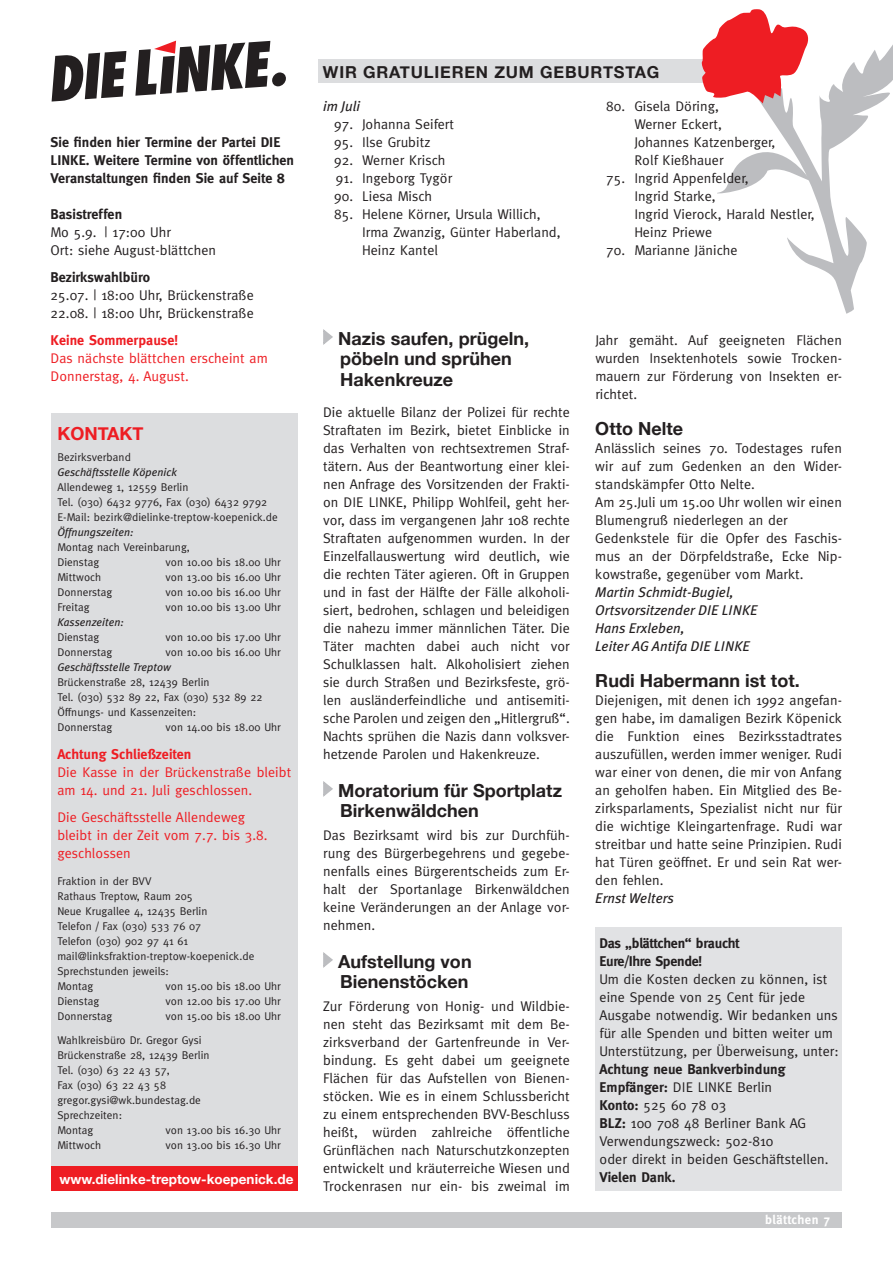
<style>
.page{position:relative;width:893px;height:1263px;background:#fff}
.page>*{position:absolute;margin:0;border:0;box-sizing:border-box;transform-origin:0 0}
.t1{font:700 18px/20.2px "Helvetica Neue";color:#231f20}
.t2{font:700 18px "Helvetica Neue";color:#ee1d23}
.t3{font:700 16.5px "Helvetica Neue";color:#231f20}
.t4{font:14.1px/18px "Meta";letter-spacing:.005em;color:#231f20}
.t5{font:14.1px/18px "Meta";letter-spacing:.005em;color:#ee1d23}
.t6{font:700 14.1px/18px "Meta";color:#231f20}
.t7{font:italic 14.1px/18px "Meta Plus";color:#231f20}
.t8{font:700 14.1px "Meta";color:#ee1d23}
.t9{font:700 14.1px/18px "Meta";letter-spacing:-.02em;color:#231f20}
.t10{font:700 13.5px "Helvetica Neue";color:#fff}
.t11{font:700 12.75px "Meta";letter-spacing:.03em;color:#fff}
.t12{font:11.25px/15px "Meta";letter-spacing:.005em;color:#231f20}
.t13{font:italic 11.25px "Meta Plus";letter-spacing:.005em;color:#231f20}
.s1{font-weight:700}
</style>
<div class="page">
<div style="left:51px;top:1212px;width:791px;height:15px;background:#c7c8ca"></div>
<div style="left:318px;top:60px;width:459px;height:23px;background:#dcdddf"></div>
<svg style="left:51px;top:40px;width:235px;height:62px"></svg>
<svg style="left:701px;top:9px;width:192px;height:305px"></svg>
<div style="left:51px;top:414px;width:247px;height:752px;background:#dcdddf"></div>
<div style="left:51px;top:1166px;width:247px;height:25px;background:#ee1d23"></div>
<svg style="left:323px;top:329px;width:10px;height:16px"></svg>
<svg style="left:323px;top:781px;width:10px;height:16px"></svg>
<svg style="left:323px;top:952px;width:10px;height:16px"></svg>
<div style="left:595px;top:928px;width:247px;height:263px;background:#e1e2e4"></div>
<p class="t6" style="left:51px;top:133px;width:245px">Sie finden hier Termine der Partei DIE<br>LINKE. Weitere Termine von öffentlichen<br>Veranstaltungen finden Sie auf Seite 8</p>
<p class="t6" style="left:51px;top:205px;width:73px">Basistreffen</p>
<p class="t4" style="left:51px;top:223px;width:167px">Mo 5.9. | 17:00 Uhr<br>Ort: siehe August-blättchen</p>
<p class="t6" style="left:51px;top:268px;width:101px">Bezirkswahlbüro</p>
<p class="t4" style="left:51px;top:286px;width:205px">25.07. | 18:00 Uhr, Brückenstraße<br>22.08. | 18:00 Uhr, Brückenstraße</p>
<p class="t8" style="left:51px;top:332px;width:129px">Keine Sommerpause!</p>
<p class="t5" style="left:51px;top:349px;width:219px">Das nächste blättchen erscheint am<br>Donnerstag, 4. August.</p>
<p class="t2" style="left:57px;top:422px;width:88px">KONTAKT</p>
<p class="t12" style="left:57px;top:449px;width:75px">Bezirksverband</p>
<p class="t13" style="left:57px;top:465px;width:121px">Geschäftsstelle Köpenick</p>
<p class="t12" style="left:57px;top:479px;width:222px">Allendeweg 1, 12559 Berlin<br>Tel. (030) 6432 9776, Fax (030) 6432 9792<br>E-Mail: bezirk@dielinke-treptow-koepenick.de</p>
<p class="t13" style="left:57px;top:525px;width:78px">Öffnungszeiten:</p>
<p class="t12" style="left:57px;top:539px;width:134px">Montag nach Vereinbarung,<br>Dienstag</p>
<p class="t12" style="left:165px;top:554px;width:117px">von 10.00 bis 18.00 Uhr</p>
<p class="t12" style="left:57px;top:569px;width:45px">Mittwoch</p>
<p class="t12" style="left:165px;top:569px;width:117px">von 13.00 bis 16.00 Uhr</p>
<p class="t12" style="left:57px;top:584px;width:56px">Donnerstag</p>
<p class="t12" style="left:165px;top:584px;width:117px">von 10.00 bis 16.00 Uhr</p>
<p class="t12" style="left:57px;top:599px;width:34px">Freitag</p>
<p class="t12" style="left:165px;top:599px;width:117px">von 10.00 bis 13.00 Uhr</p>
<p class="t13" style="left:57px;top:615px;width:68px">Kassenzeiten:</p>
<p class="t12" style="left:57px;top:629px;width:43px">Dienstag</p>
<p class="t12" style="left:165px;top:629px;width:117px">von 10.00 bis 17.00 Uhr</p>
<p class="t12" style="left:57px;top:644px;width:56px">Donnerstag</p>
<p class="t12" style="left:165px;top:644px;width:117px">von 10.00 bis 16.00 Uhr</p>
<p class="t13" style="left:57px;top:660px;width:115px">Geschäftsstelle Treptow</p>
<p class="t12" style="left:57px;top:674px;width:207px">Brückenstraße 28, 12439 Berlin<br>Tel. (030) 532 89 22, Fax (030) 532 89 22<br>Öffnungs- und Kassenzeiten:<br>Donnerstag</p>
<p class="t12" style="left:165px;top:719px;width:117px">von 14.00 bis 18.00 Uhr</p>
<p class="t8" style="left:57px;top:746px;width:136px">Achtung Schließzeiten</p>
<p class="t5" style="left:57px;top:763px;width:235px">Die Kasse in der Brückenstraße bleibt am 14. und 21. Juli geschlossen.</p>
<p class="t5" style="left:57px;top:808px;width:212px">Die Geschäftsstelle Allendeweg bleibt in der Zeit vom 7.7. bis 3.8. geschlossen</p>
<p class="t12" style="left:57px;top:873px;width:198px">Fraktion in der BVV<br>Rathaus Treptow, Raum 205<br>Neue Krugallee 4, 12435 Berlin<br>Telefon / Fax (030) 533 76 07<br>Telefon (030) 902 97 41 61 mail@linksfraktion-treptow-koepenick.de<br>Sprechstunden jeweils:<br>Montag</p>
<p class="t12" style="left:165px;top:978px;width:117px">von 15.00 bis 18.00 Uhr</p>
<p class="t12" style="left:57px;top:993px;width:43px">Dienstag</p>
<p class="t12" style="left:165px;top:993px;width:117px">von 12.00 bis 17.00 Uhr</p>
<p class="t12" style="left:57px;top:1008px;width:56px">Donnerstag</p>
<p class="t12" style="left:57px;top:1003px;width:225px;line-height:24px;text-indent:108px">von 15.00 bis 18.00 Uhr<br>Wahlkreisbüro Dr. Gregor Gysi</p>
<p class="t12" style="left:57px;top:1047px;width:154px">Brückenstraße 28, 12439 Berlin<br>Tel. (030) 63 22 43 57,<br>Fax (030) 63 22 43 58 gregor.gysi@wk.bundestag.de<br>Sprechzeiten:<br>Montag</p>
<p class="t12" style="left:165px;top:1122px;width:117px">von 13.00 bis 16.30 Uhr</p>
<p class="t12" style="left:57px;top:1137px;width:45px">Mittwoch</p>
<p class="t12" style="left:165px;top:1137px;width:117px">von 13.00 bis 16.30 Uhr</p>
<p class="t10" style="left:60px;top:1171px;width:236px">www.dielinke-treptow-koepenick.de</p>
<p class="t3" style="left:323px;top:62px;width:13px">wir</p>
<p class="t3" style="left:363px;top:62px;width:13px">gratulieren</p>
<p class="t3" style="left:494px;top:62px;width:26px">zum</p>
<p class="t3" style="left:540px;top:62px;width:26px">Geburtstag</p>
<p class="t7" style="left:323px;top:97px;width:38px">im Juli</p>
<p class="t4" style="left:334px;top:115px;width:121px">97. Johanna Seifert</p>
<p class="t4" style="left:334px;top:133px;width:98px">95. Ilse Grubitz</p>
<p class="t4" style="left:334px;top:151px;width:113px">92. Werner Krisch</p>
<p class="t4" style="left:336px;top:169px;width:118px">91. Ingeborg Tygör</p>
<p class="t4" style="left:334px;top:187px;width:99px">90. Liesa Misch</p>
<p class="t4" style="left:362px;top:205px;width:200px;text-indent:-28px">85. Helene Körner, Ursula Willich,<br>Irma Zwanzig, Günter Haberland,<br>Heinz Kantel</p>
<p class="t4" style="left:634px;top:97px;width:143px;text-indent:-28px">80. Gisela Döring,<br>Werner Eckert,<br>Johannes Katzenberger,<br>Rolf Kießhauer</p>
<p class="t4" style="left:634px;top:169px;width:182px;text-indent:-28px">75. Ingrid Appenfelder,<br>Ingrid Starke,<br>Ingrid Vierock, Harald Nestler,<br>Heinz Priewe</p>
<p class="t4" style="left:606px;top:241px;width:133px">70. Marianne Jäniche</p>
<p class="t1" style="left:338px;top:328px;width:193px">Nazis saufen, prügeln, pöbeln und sprühen<br>Hakenkreuze</p>
<p class="t4" style="left:323px;top:402px;width:248px;text-align:justify">Die aktuelle Bilanz der Polizei für rechte Straftaten im Bezirk, bietet Einblicke in das Verhalten von rechtsextremen Straf&shy;tätern. Aus der Beantwortung einer klei&shy;nen Anfrage des Vorsitzenden der Frakti&shy;on DIE LINKE, Philipp Wohlfeil, geht her&shy;vor, dass im vergangenen Jahr 108 rechte Straftaten aufgenommen wurden. In der Einzelfallauswertung wird deutlich, wie die rechten Täter agieren. Oft in Gruppen und in fast der Hälfte der Fälle alkoholi&shy;siert, bedrohen, schlagen und beleidigen die nahezu immer männlichen Täter. Die Täter machten dabei auch nicht vor Schulklassen halt. Alkoholisiert ziehen sie durch Straßen und Bezirksfeste, grö&shy;len ausländerfeindliche und antisemiti&shy;sche Parolen und zeigen den „Hitlergruß“.<br>Nachts sprühen die Nazis dann volksver&shy;hetzende Parolen und Hakenkreuze.</p>
<p class="t1" style="left:338px;top:780px;width:225px">Moratorium für Sportplatz<br>Birkenwäldchen</p>
<p class="t4" style="left:323px;top:825px;width:248px;text-align:justify">Das Bezirksamt wird bis zur Durchfüh&shy;rung des Bürgerbegehrens und gegebe&shy;nenfalls eines Bürgerentscheids zum Er&shy;halt der Sportanlage Birkenwäldchen keine Veränderungen an der Anlage vor&shy;nehmen.</p>
<p class="t1" style="left:338px;top:951px;width:135px">Aufstellung von<br>Bienenstöcken</p>
<p class="t4" style="left:323px;top:996px;width:248px;text-align:justify">Zur Förderung von Honig- und Wildbie&shy;nen steht das Bezirksamt mit dem Be&shy;zirksverband der Gartenfreunde in Ver&shy;bindung. Es geht dabei um geeignete Flächen für das Aufstellen von Bienen&shy;stöcken. Wie es in einem Schlussbericht zu einem entsprechenden BVV-Beschluss heißt, würden zahlreiche öffentliche Grünflächen nach Naturschutzkonzepten entwickelt und kräuterreiche Wiesen und Trockenrasen nur ein- bis zweimal im</p>
<p class="t4" style="left:595px;top:331px;width:248px;text-align:justify">Jahr gemäht. Auf geeigneten Flächen wurden Insektenhotels sowie Trocken&shy;mauern zur Förderung von Insekten er&shy;richtet.</p>
<p class="t1" style="left:595px;top:418px;width:89px">Otto Nelte</p>
<p class="t4" style="left:595px;top:438px;width:248px">Anlässlich seines 70. Todestages rufen wir auf zum Gedenken an den Wider&shy;standskämpfer Otto Nelte.<br>Am 25.Juli um 15.00 Uhr wollen wir einen Blumengruß niederlegen an der Gedenkstele für die Opfer des Faschis&shy;mus an der Dörpfeldstraße, Ecke Nip&shy;kowstraße, gegenüber vom Markt.</p>
<p class="t7" style="left:595px;top:583px;width:142px">Martin Schmidt-Bugiel,<br>Ortsvorsitzender Die Linke<br>Hans Erxleben,<br>Leiter AG Antifa Die Linke</p>
<p class="t1" style="left:595px;top:670px;width:206px">Rudi Habermann ist tot.</p>
<p class="t4" style="left:595px;top:690px;width:248px;text-align:justify">Diejenigen, mit denen ich 1992 angefan&shy;gen habe, im damaligen Bezirk Köpenick die Funktion eines Bezirksstadtrates auszufüllen, werden immer weniger. Rudi war einer von denen, die mir von Anfang an geholfen haben. Ein Mitglied des Be&shy;zirksparlaments, Spezialist nicht nur für die wichtige Kleingartenfrage. Rudi war streitbar und hatte seine Prinzipien. Rudi hat Türen geöffnet. Er und sein Rat wer&shy;den fehlen.</p>
<p class="t7" style="left:595px;top:889px;width:80px">Ernst Welters</p>
<p class="t9" style="left:600px;top:934px;width:141px">Das „blättchen“ braucht<br>Eure/Ihre Spende!</p>
<p class="t4" style="left:600px;top:970px;width:241px">Um die Kosten decken zu können, ist eine Spende von 25 Cent für jede Ausgabe notwendig. Wir bedanken uns für alle Spenden und bitten weiter um Unterstützung, per Überweisung, unter:</p>
<p class="t4" style="left:600px;top:1060px;width:231px"><span class="s1">Achtung neue Bankverbindung<br>Empfänger:</span> DIE LINKE Berlin<br><span class="s1">Konto:</span> 525 60 78 03<br><span class="s1">BLZ:</span> 100 708 48 Berliner Bank AG<br>Verwendungszweck: 502-810<br>oder direkt in beiden Geschäftstellen.</p>
<p class="t6" style="left:600px;top:1168px;width:77px">Vielen Dank.</p>
<p class="t11" style="left:765px;top:1212px;width:67px">blättchen 7</p>
</div>
